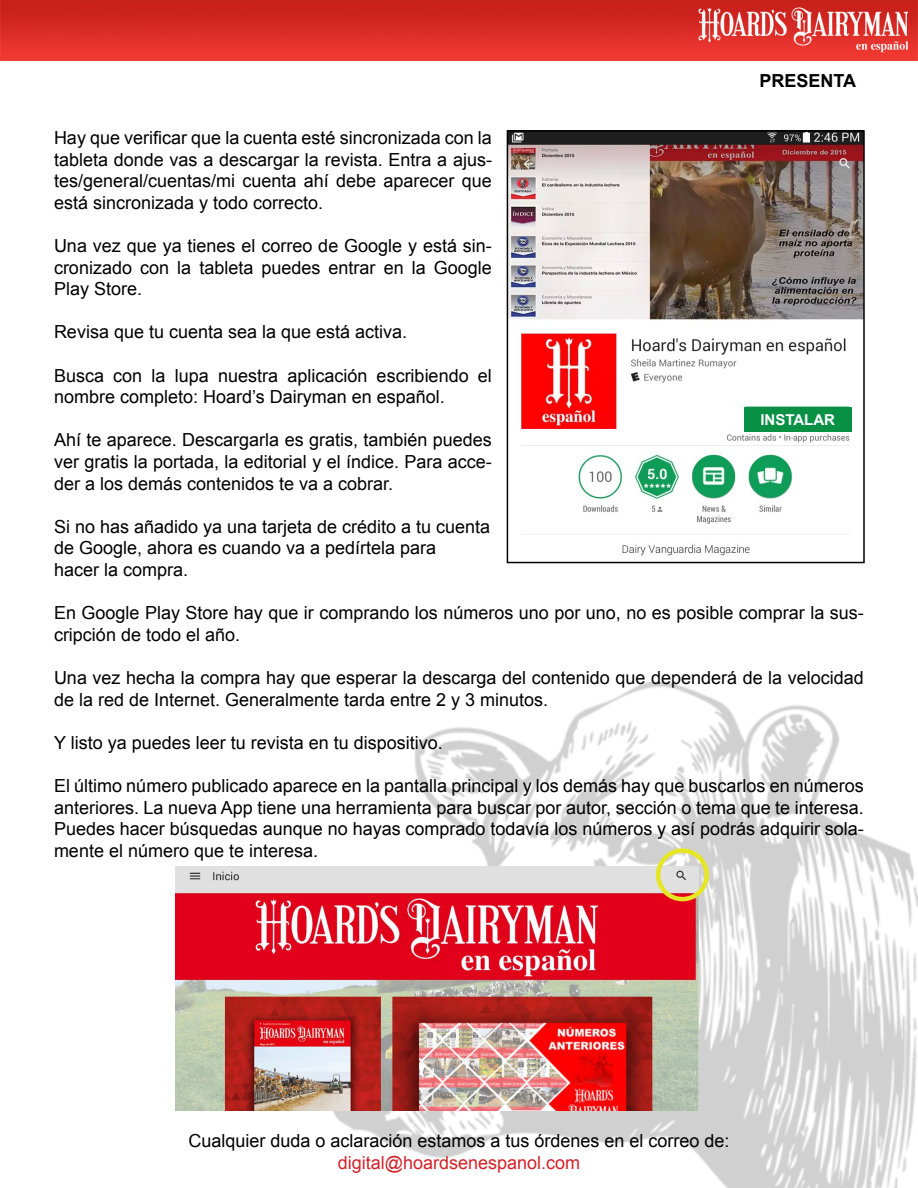
<style>
.page{position:relative;width:918px;height:1188px;background:#fff}
.page>*{position:absolute;margin:0;border:0;box-sizing:border-box;transform-origin:0 0}
.t1{font:18px/21.6px "Arial";color:#000;text-align:justify}
.t2{font:18px "Arial";color:#d2232a}
.t3{font:700 18px "Arial";color:#000}
.t4{font:700 15px "Arial";color:#fff}
</style>
<div class="page">
<img style="left:323px;top:683px;width:595px;height:505px">
<img style="left:0;top:0;width:918px;height:60px">
<img style="left:699px;top:7px;width:209px;height:46px">
<img style="left:175px;top:867px;width:523px;height:243px">
<img style="left:510px;top:133px;width:352px;height:423px">
<div style="left:507px;top:130px;width:358px;height:433px;border:2px solid #000"></div>
<div style="left:744px;top:407px;width:107px;height:25px;background:#089045"></div>
<div style="left:628px;top:405px;width:112px;height:25px;background:#fff"></div>
<div style="left:656px;top:848px;width:53px;height:53px;border:4px solid #e7e625;border-radius:50%"></div>
<p class="t3" style="left:760px;top:69px;width:98px">PRESENTA</p>
<p class="t1" style="left:54px;top:127px;width:440px">Hay que verificar que la cuenta esté sincronizada con la tableta donde vas a descargar la revista. Entra a ajus&shy;tes/general/cuentas/mi cuenta ahí debe aparecer que está sincronizada y todo correcto.</p>
<p class="t1" style="left:54px;top:235px;width:439px">Una vez que ya tienes el correo de Google y está sin&shy;cronizado con la tableta puedes entrar en la Google Play Store.</p>
<p class="t1" style="left:54px;top:322px;width:355px">Revisa que tu cuenta sea la que está activa.</p>
<p class="t1" style="left:54px;top:365px;width:439px">Busca con la lupa nuestra aplicación escribiendo el nombre completo: Hoard’s Dairyman en español.</p>
<p class="t1" style="left:54px;top:430px;width:439px">Ahí te aparece. Descargarla es gratis, también puedes ver gratis la portada, la editorial y el índice. Para acce&shy;der a los demás contenidos te va a cobrar.</p>
<p class="t1" style="left:54px;top:516px;width:438px;text-align:left">Si no has añadido ya una tarjeta de crédito a tu cuenta de Google, ahora es cuando va a pedírtela para<br>hacer la compra.</p>
<p class="t1" style="left:54px;top:602px;width:811px">En Google Play Store hay que ir comprando los números uno por uno, no es posible comprar la sus&shy;cripción de todo el año.</p>
<p class="t1" style="left:54px;top:667px;width:811px">Una vez hecha la compra hay que esperar la descarga del contenido que dependerá de la velocidad de la red de Internet. Generalmente tarda entre 2 y 3 minutos.</p>
<p class="t1" style="left:54px;top:732px;width:390px">Y listo ya puedes leer tu revista en tu dispositivo.</p>
<p class="t1" style="left:54px;top:775px;width:811px">El último número publicado aparece en la pantalla principal y los demás hay que buscarlos en números anteriores. La nueva App tiene una herramienta para buscar por autor, sección o tema que te interesa.<br>Puedes hacer búsquedas aunque no hayas comprado todavía los números y así podrás adquirir sola&shy;mente el número que te interesa.</p>
<p class="t4" style="left:760px;top:410px;width:76px">INSTALAR</p>
<p class="t1" style="left:188px;top:1130px;width:543px">Cualquier duda o aclaración estamos a tus órdenes en el correo de:</p>
<p class="t2" style="left:338px;top:1151px;width:244px">digital@hoardsenespanol.com</p>
</div>
